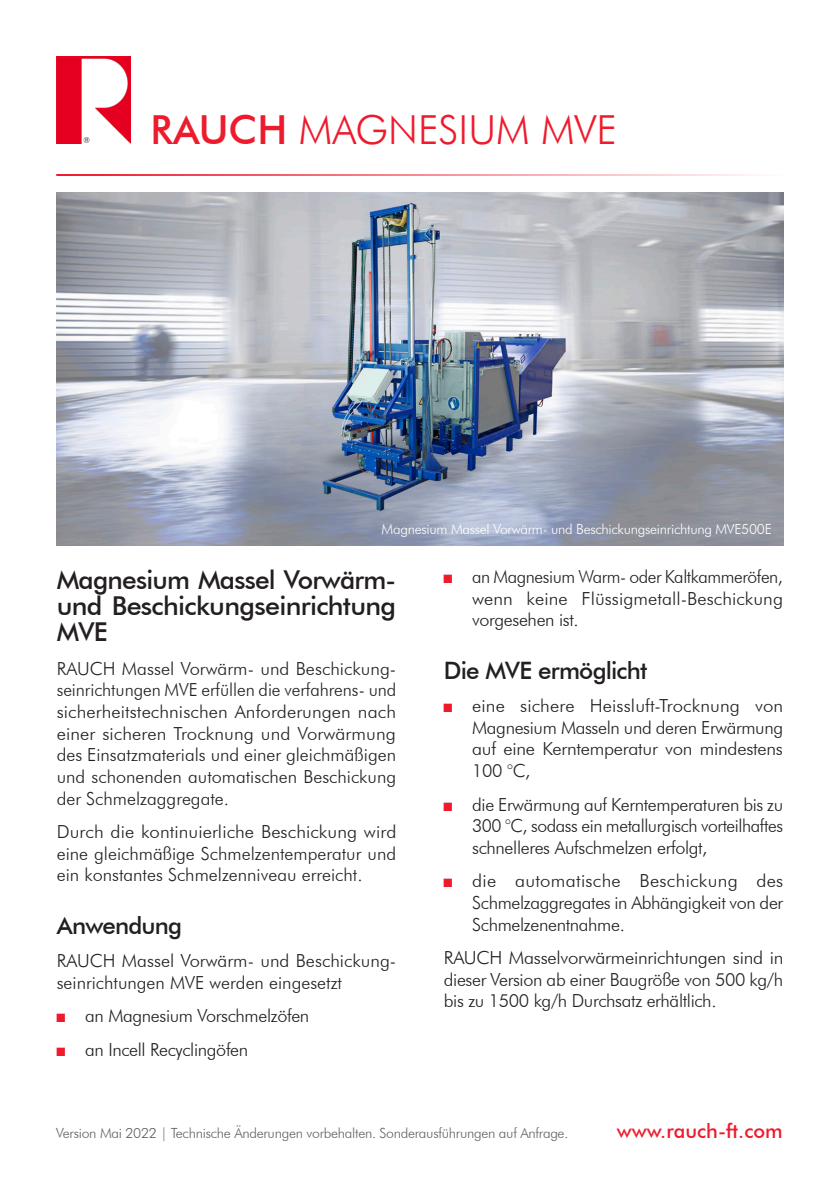
<style>
.page{position:relative;width:840px;height:1191px;background:#fff}
.page>*{position:absolute;margin:0;border:0;box-sizing:border-box;transform-origin:0 0}
.t1{font:300 40px "Futura BT";color:#ee1b2d}
.Intro{font:500 26px/26px "Futura BT";letter-spacing:-.025em;color:#231f20;text-align:justify}
.Headline{font:500 24px "Futura BT";letter-spacing:-.035em;color:#231f20}
.t2{font:500 20px "Futura BT";color:#ee1b2d}
.Body{font:300 18px/21.6px "Futura BT";letter-spacing:-.015em;color:#231f20;text-align:justify}
.t3{font:300 14px "Futura BT";letter-spacing:-.02em;color:#636366}
.Bildbeschriftung{font:300 14px "Futura BT";letter-spacing:-.02em;color:#fff}
.s1{font-weight:500}
.s2{font-family:"Arial Narrow";font-weight:400;color:#ee1b2d}
</style>
<div class="page">
<img style="left:56px;top:57px;width:74px;height:86px">
<hr style="left:56px;top:174px;width:727px;height:2px;background:#ee1b2d">
<img style="left:57px;top:193px;width:726px;height:352px">
<h1 class="t1" style="left:150px;top:105px;width:468px"><span class="s1">RAUCH</span> MAGNESIUM MVE</h1>
<p class="Bildbeschriftung" style="left:381px;top:521px;width:391px">Magnesium Massel Vorwärm- und Beschickungseinrichtung MVE500E</p>
<p class="Intro" style="left:57px;top:567px;width:341px">Magnesium Massel Vorwärm&shy;und Beschickungseinrichtung MVE</p>
<p class="Body" style="left:57px;top:657px;width:341px">RAUCH Massel Vorwärm- und Beschickung&shy;seinrichtungen MVE erfüllen die verfahrens- und sicherheitstechnischen Anforderungen nach einer sicheren Trocknung und Vorwärmung des Einsatzmaterials und einer gleichmäßigen und schonenden automatischen Beschickung der Schmelzaggregate.</p>
<p class="Body" style="left:57px;top:820px;width:341px">Durch die kontinuierliche Beschickung wird eine gleichmäßige Schmelzentemperatur und ein konstantes Schmelzenniveau erreicht.</p>
<p class="Headline" style="left:57px;top:910px;width:127px">Anwendung</p>
<p class="Body" style="left:57px;top:949px;width:341px">RAUCH Massel Vorwärm- und Beschickung&shy;seinrichtungen MVE werden eingesetzt</p>
<p class="Body" style="left:57px;top:1005px;width:254px"><span class="s2">■</span> an Magnesium Vorschmelzöfen</p>
<p class="Body" style="left:57px;top:1038px;width:193px"><span class="s2">■</span> an Incell Recyclingöfen</p>
<p class="Body" style="left:472px;top:566px;width:312px;text-indent:-28px"><span class="s2">■</span> an Magnesium Warm- oder Kaltkammeröfen, wenn keine Flüssigmetall-Beschickung vorgesehen ist.</p>
<p class="Headline" style="left:443px;top:655px;width:205px">Die MVE ermöglicht</p>
<p class="Body" style="left:472px;top:695px;width:312px;text-indent:-28px"><span class="s2">■</span> eine sichere Heissluft-Trocknung von Magnesium Masseln und deren Erwärmung auf eine Kerntemperatur von mindestens 100 °C,</p>
<p class="Body" style="left:472px;top:793px;width:312px;text-indent:-28px"><span class="s2">■</span> die Erwärmung auf Kerntemperaturen bis zu 300 °C, sodass ein metallurgisch vorteilhaftes schnelleres Aufschmelzen erfolgt,</p>
<p class="Body" style="left:472px;top:870px;width:312px;text-indent:-28px"><span class="s2">■</span> die automatische Beschickung des Schmelzaggregates in Abhängigkeit von der Schmelzenentnahme.</p>
<p class="Body" style="left:443px;top:947px;width:341px">RAUCH Masselvorwärmeinrichtungen sind in dieser Version ab einer Baugröße von 500 kg/h bis zu 1500 kg/h Durchsatz erhältlich.</p>
<p class="t3" style="left:56px;top:1124px;width:513px">Version Mai 2022 | Technische Änderungen vorbehalten. Sonderausführungen auf Anfrage.</p>
<p class="t2" style="left:616px;top:1118px;width:167px">www.rauch-ft.com</p>
</div>
